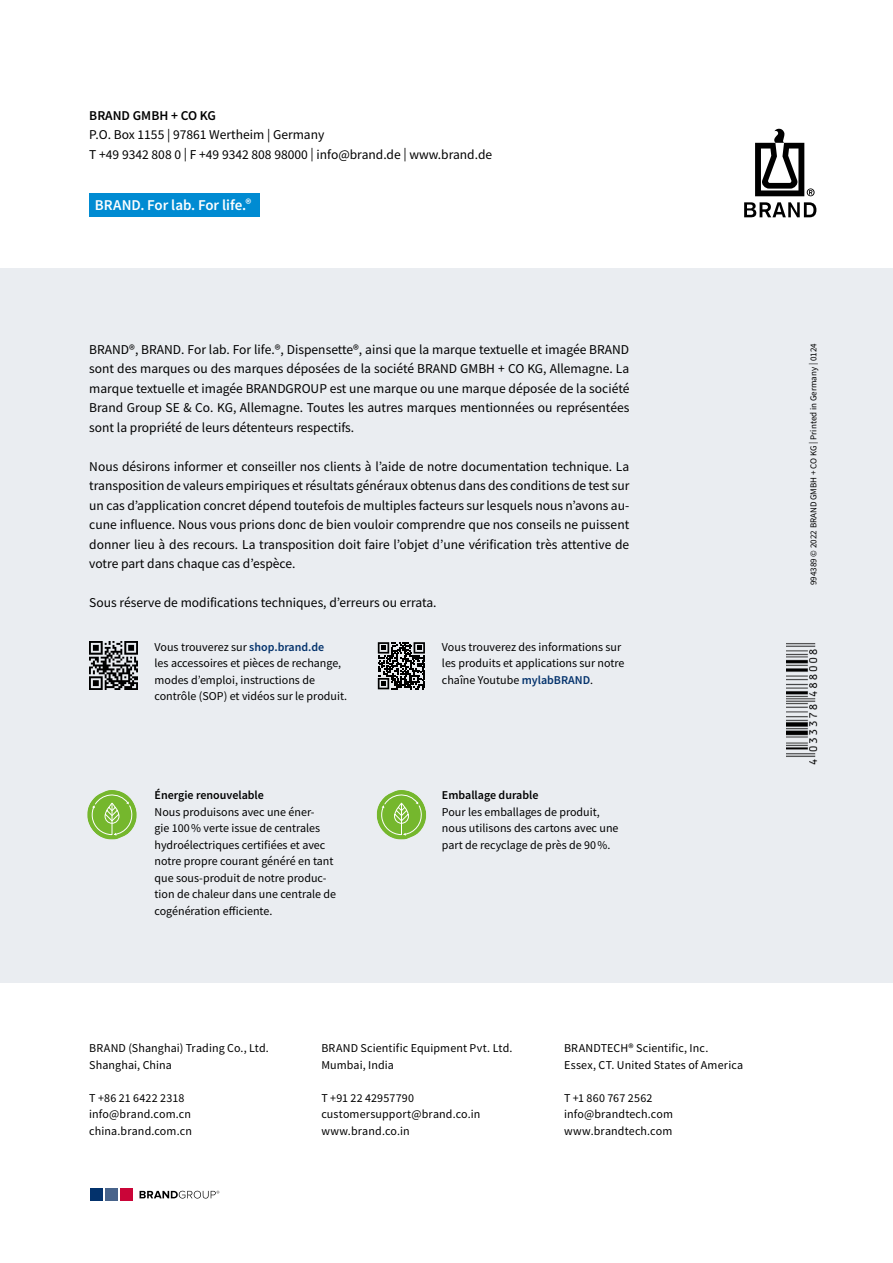
<style>
.page{position:relative;width:893px;height:1263px;background:#fff}
.page>*{position:absolute;margin:0;border:0;box-sizing:border-box;transform-origin:0 0}
.t1{font:600 15px "Source Sans Pro";letter-spacing:-.005em;color:#fff}
.t2{font:13.5px/19.5px "Source Sans Pro";color:#000;text-align:justify}
.t3{font:600 13.5px "Source Sans Pro";color:#000}
.t4{font:12px/16.5px "Source Sans Pro";color:#000}
.t5{font:600 12px "Source Sans Pro";color:#000}
.t6{font:9px "Source Sans Pro";color:#000}
.s1{font-size:13.35px}
.s2{font-weight:600;color:#03326c}
</style>
<div class="page">
<svg style="left:744px;top:202px;width:72px;height:15px"></svg>
<svg style="left:755px;top:129px;width:60px;height:67px"></svg>
<div style="left:0;top:268px;width:893px;height:714px;background:#eaedf1"></div>
<div style="left:89px;top:193px;width:170px;height:24px;background:#008bd2"></div>
<svg style="left:140px;top:1191px;width:79px;height:7px"></svg>
<div style="left:120px;top:1188px;width:13px;height:13px;background:#ca0538"></div>
<div style="left:105px;top:1188px;width:13px;height:13px;background:#48648b"></div>
<div style="left:90px;top:1188px;width:13px;height:13px;background:#03326c"></div>
<img style="left:89px;top:641px;width:49px;height:49px">
<img style="left:786px;top:643px;width:32px;height:122px">
<svg style="left:377px;top:642px;width:47px;height:48px"></svg>
<svg style="left:378px;top:642px;width:47px;height:47px"></svg>
<svg style="left:377px;top:790px;width:49px;height:49px"></svg>
<svg style="left:87px;top:790px;width:50px;height:49px"></svg>
<p class="t3" style="left:89px;top:106px;width:128px">BRAND GMBH + CO KG</p>
<p class="t2" style="left:89px;top:125px;width:404px">P.O. Box 1155 | 97861 Wertheim | Germany<br>T +49 9342 808 0 | F +49 9342 808 98000 | info@brand.de | www.brand.de</p>
<p class="t1" style="left:95px;top:195px;width:158px">BRAND. For lab. For life.<span class="s1">®</span></p>
<p class="t2" style="left:89px;top:339px;width:542px">BRAND®, BRAND. For lab. For life.®, Dispensette®, ainsi que la marque textuelle et imagée BRAND sont des marques ou des marques déposées de la société BRAND GMBH + CO KG, Allemagne. La marque textuelle et imagée BRANDGROUP est une marque ou une marque déposée de la société Brand Group SE &amp; Co. KG, Allemagne. Toutes les autres marques mentionnées ou représentées sont la propriété de leurs détenteurs respectifs.</p>
<p class="t2" style="left:89px;top:456px;width:542px">Nous désirons informer et conseiller nos clients à l’aide de notre documentation technique. La transposition de valeurs empiriques et résultats généraux obtenus dans des conditions de test sur un cas d’application concret dépend toutefois de multiples facteurs sur lesquels nous n’avons au&shy;cune influence. Nous vous prions donc de bien vouloir comprendre que nos conseils ne puissent donner lieu à des recours. La transposition doit faire l’objet d’une vérification très attentive de votre part dans chaque cas d’espèce.</p>
<p class="t2" style="left:89px;top:593px;width:349px">Sous réserve de modifications techniques, d’erreurs ou errata.</p>
<p class="t4" style="left:155px;top:639px;width:194px">Vous trouverez sur <span class="s2">shop.brand.de<br></span>les accessoires et pièces de rechange, modes d’emploi, instructions de contrôle (SOP) et vidéos sur le produit.</p>
<p class="t4" style="left:442px;top:639px;width:184px">Vous trouverez des informations sur les produits et applications sur notre chaîne Youtube <span class="s2">mylabBRAND</span>.</p>
<p class="t5" style="left:155px;top:787px;width:111px">Énergie renouvelable</p>
<p class="t4" style="left:155px;top:803px;width:183px">Nous produisons avec une éner-<br>gie 100% verte issue de centrales hydroélectriques certifiées et avec notre propre courant généré en tant que sous-produit de notre produc&shy;tion de chaleur dans une centrale de cogénération efficiente.</p>
<p class="t5" style="left:442px;top:787px;width:98px">Emballage durable</p>
<p class="t4" style="left:442px;top:803px;width:178px">Pour les emballages de produit, nous utilisons des cartons avec une part de recyclage de près de 90%.</p>
<p class="t4" style="left:89px;top:1040px;width:181px">BRAND (Shanghai) Trading Co., Ltd.<br>Shanghai, China</p>
<p class="t4" style="left:89px;top:1089px;width:104px">T +86 21 6422 2318 info@brand.com.cn china.brand.com.cn</p>
<p class="t4" style="left:321px;top:1040px;width:193px">BRAND Scientific Equipment Pvt. Ltd.<br>Mumbai, India</p>
<p class="t4" style="left:321px;top:1089px;width:161px">T +91 22 42957790 customersupport@brand.co.in www.brand.co.in</p>
<p class="t4" style="left:564px;top:1040px;width:181px">BRANDTECH® Scientific, Inc.<br>Essex, CT. United States of America</p>
<p class="t4" style="left:564px;top:1089px;width:110px">T +1 860 767 2562 info@brandtech.com www.brandtech.com</p>
<p class="t6" style="left:808px;top:585px;width:243px;rotate:-90deg">994389 © 2022 BRAND GMBH + CO KG | Printed in Germany | 0124</p>
</div>
